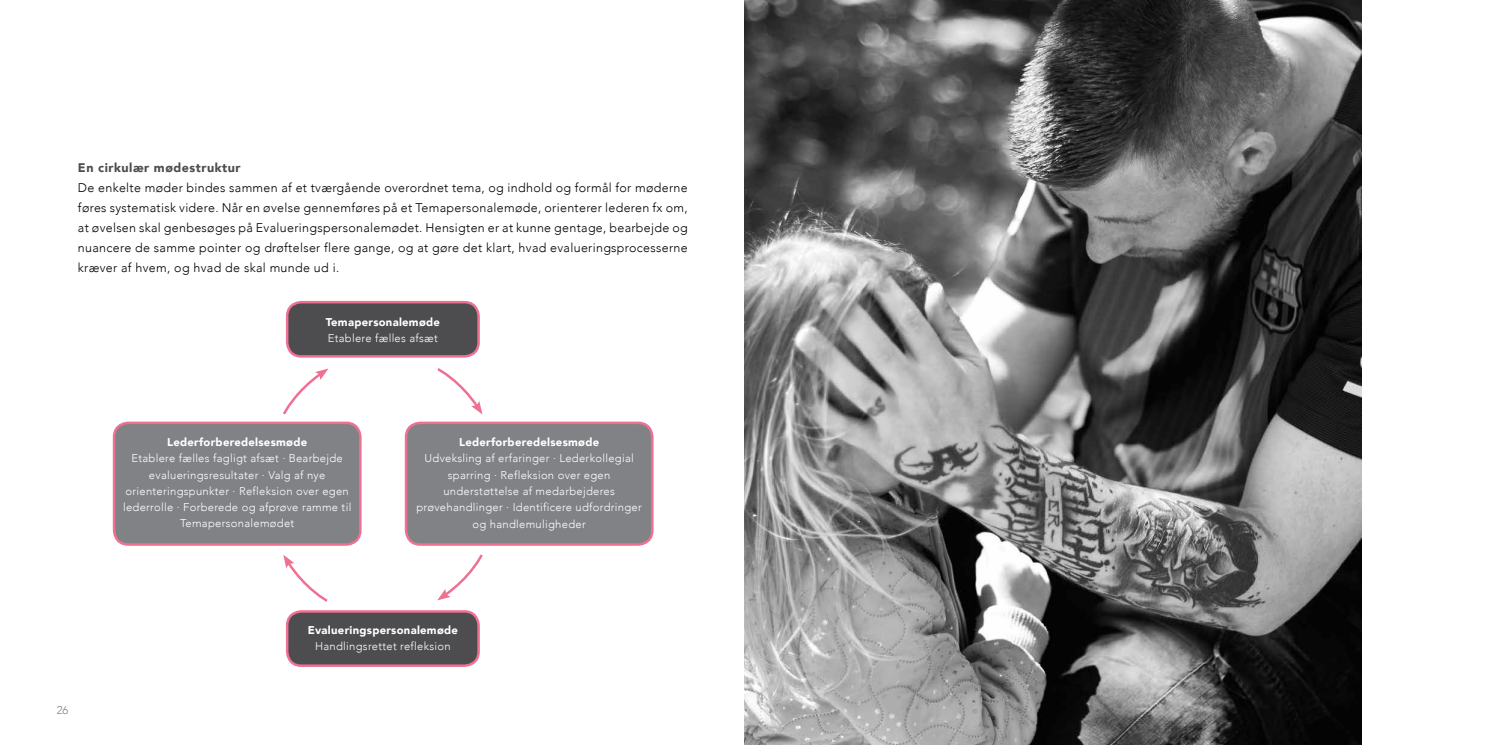
<style>
.page{position:relative;width:1489px;height:745px;background:#fff}
.page>*{position:absolute;margin:0;border:0;box-sizing:border-box;transform-origin:0 0}
.t1{font:300 12.5px/20px "Avenir";letter-spacing:.025em;color:#000;text-align:justify}
.t2{font:900 12.5px "Avenir";letter-spacing:.04em;color:#4d4d4f}
.t3{font:300 11.25px/16.2px "Avenir";letter-spacing:.025em;color:#fff;text-align:center}
.t4{font:900 11.25px "Avenir";letter-spacing:.025em;color:#fff}
.t5{font:300 11.25px "Avenir";color:#808285}
</style>
<div class="page">
<img style="left:744px;top:0;width:617px;height:744px">
<div style="left:287px;top:302px;width:191px;height:54px;background:#4d4d4f;border-radius:14px"></div>
<div style="left:286px;top:301px;width:194px;height:56px;border:2px solid #ee7092;border-radius:14px"></div>
<div style="left:287px;top:611px;width:191px;height:54px;background:#4d4d4f;border-radius:14px"></div>
<div style="left:286px;top:609px;width:194px;height:57px;border:2px solid #ee7092;border-radius:14px"></div>
<div style="left:406px;top:422px;width:246px;height:122px;background:#808285;border-radius:14px"></div>
<div style="left:405px;top:421px;width:248px;height:124px;border:2px solid #ee7092;border-radius:14px"></div>
<div style="left:114px;top:422px;width:246px;height:122px;background:#808285;border-radius:14px"></div>
<div style="left:113px;top:421px;width:248px;height:124px;border:2px solid #ee7092;border-radius:14px"></div>
<svg style="left:437px;top:368px;width:45px;height:46px"></svg>
<svg style="left:437px;top:554px;width:46px;height:46px"></svg>
<svg style="left:283px;top:555px;width:45px;height:47px"></svg>
<svg style="left:283px;top:368px;width:45px;height:47px"></svg>
<p class="t2" style="left:78px;top:157px;width:164px">En cirkulær mødestruktur</p>
<p class="t1" style="left:78px;top:178px;width:611px">De enkelte møder bindes sammen af et tværgående overordnet tema, og indhold og formål for møderne føres systematisk videre. Når en øvelse gennemføres på et Temapersonalemøde, orienterer lederen fx om, at øvelsen skal genbesøges på Evalueringspersonalemødet. Hensigten er at kunne gentage, bearbejde og nuancere de samme pointer og drøftelser flere gange, og at gøre det klart, hvad evalueringsprocesserne kræver af hvem, og hvad de skal munde ud i.</p>
<p class="t4" style="left:326px;top:312px;width:116px">Temapersonalemøde</p>
<p class="t3" style="left:328px;top:330px;width:112px">Etablere fælles afsæt</p>
<p class="t5" style="left:57px;top:703px;width:13px">26</p>
<p class="t4" style="left:167px;top:432px;width:142px">Lederforberedelsesmøde</p>
<p class="t3" style="left:123px;top:450px;width:230px">Etablere fælles fagligt afsæt · Bearbejde evalueringsresultater · Valg af nye orienteringspunkter · Refleksion over egen lederrolle · Forberede og afprøve ramme til Temapersonalemødet</p>
<p class="t4" style="left:459px;top:432px;width:142px">Lederforberedelsesmøde</p>
<p class="t3" style="left:416px;top:450px;width:227px">Udveksling af erfaringer · Lederkollegial sparring · Refleksion over egen understøttelse af medarbejderes prøvehandlinger · Identificere udfordringer og handlemuligheder</p>
<p class="t4" style="left:308px;top:619px;width:152px">Evalueringspersonalemøde</p>
<p class="t3" style="left:315px;top:637px;width:137px">Handlingsrettet refleksion</p>
</div>
